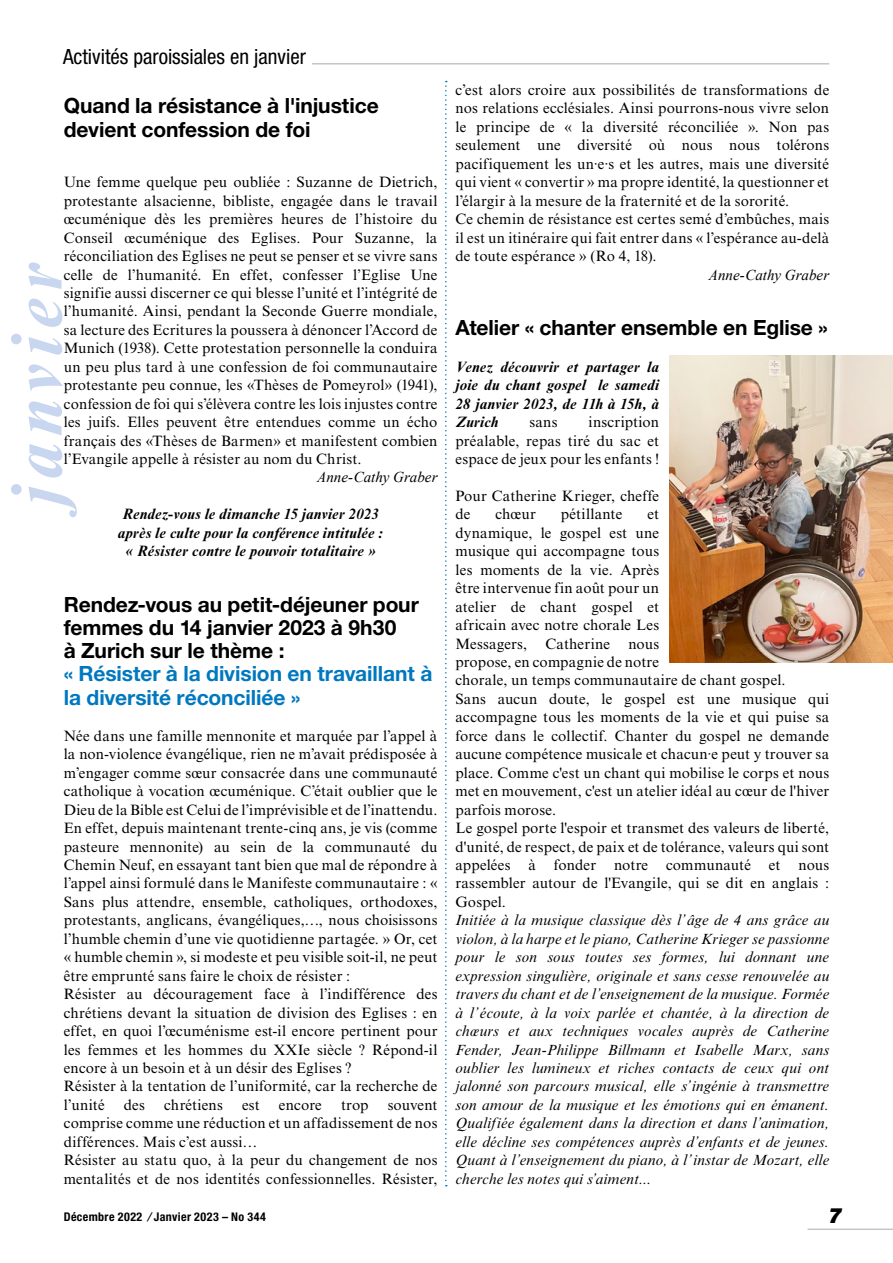
<style>
.page{position:relative;width:893px;height:1263px;background:#fff}
.page>*{position:absolute;margin:0;border:0;box-sizing:border-box;transform-origin:0 0}
.t1{font:italic 700 72px "Times NRMT Pro";letter-spacing:.1em;color:#c8d6ef}
.t2{font:700 21px/23.2px "Helvetica Neue LT Pro";letter-spacing:-.005em;color:#000}
.t3{font:700 21px/23.2px "Helvetica Neue LT Pro";letter-spacing:-.005em;color:#0078bf}
.t4{font:condensed 21px "Helvetica Neue LT Pro";color:#000}
.t5{font:italic 900 21px "Helvetica Neue LT Pro";color:#000}
.t6{font:15px/18.5px "Times NRMT Pro";letter-spacing:.01em;color:#000}
.t7{font:italic 15px/18.5px "Times NRMT Pro";letter-spacing:.01em;color:#000;text-align:justify}
.t8{font:italic 700 15px/18.5px "Times NRMT Pro";letter-spacing:.01em;color:#000;text-align:center}
.t9{font:italic 15px "Times New Roman";color:#000}
.t10{font:700 condensed 12px "Helvetica Neue LT Pro";letter-spacing:.03em;color:#000}
</style>
<div class="page">
<hr style="left:808px;top:1228px;width:85px;height:2px;background:#c6c6c6">
<hr style="left:312px;top:63px;width:517px;height:2px;background:#c6c6c6">
<svg style="left:445px;top:81px;width:2px;height:1105px"></svg>
<img style="left:670px;top:356px;width:223px;height:306px">
<h2 class="t4" style="left:63px;top:45px;width:244px">Activités paroissiales en janvier</h2>
<h2 class="t2" style="left:64px;top:94px;width:317px">Quand la résistance à l'injustice devient confession de foi</h2>
<p class="t6" style="left:64px;top:174px;width:375px;text-align:justify">Une femme quelque peu oubliée : Suzanne de Dietrich, protestante alsacienne, bibliste, engagée dans le travail œcuménique dès les premières heures de l’histoire du Conseil œcuménique des Eglises. Pour Suzanne, la réconciliation des Eglises ne peut se penser et se vivre sans celle de l’humanité. En effet, confesser l’Eglise Une signifie aussi discerner ce qui blesse l’unité et l’intégrité de l’humanité. Ainsi, pendant la Seconde Guerre mondiale, sa lecture des Ecritures la poussera à dénoncer l’Accord de Munich (1938). Cette protestation personnelle la conduira un peu plus tard à une confession de foi communautaire protestante peu connue, les «Thèses de Pomeyrol» (1941), confession de foi qui s’élèvera contre les lois injustes contre les juifs. Elles peuvent être entendues comme un écho français des «Thèses de Barmen» et manifestent combien l’Evangile appelle à résister au nom du Christ.</p>
<p class="t9" style="left:317px;top:467px;width:122px">Anne-Cathy Graber</p>
<p class="t8" style="left:118px;top:506px;width:267px">Rendez-vous le dimanche 15 janvier 2023 après le culte pour la conférence intitulée : « Résister contre le pouvoir totalitaire »</p>
<h2 class="t2" style="left:64px;top:592px;width:357px">Rendez-vous au petit-déjeuner pour femmes du 14 janvier 2023 à 9h30<br>à Zurich sur le thème :</h2>
<h2 class="t3" style="left:64px;top:662px;width:370px">« Résister à la division en travaillant à la diversité réconciliée »</h2>
<p class="t6" style="left:64px;top:727px;width:375px">Née dans une famille mennonite et marquée par l’appel à la non-violence évangélique, rien ne m’avait prédisposée à m’engager comme sœur consacrée dans une communauté catholique à vocation œcuménique. C’était oublier que le Dieu de la Bible est Celui de l’imprévisible et de l’inattendu.<br>En effet, depuis maintenant trente-cinq ans, je vis (comme pasteure mennonite) au sein de la communauté du Chemin Neuf, en essayant tant bien que mal de répondre à l’appel ainsi formulé dans le Manifeste communautaire : « Sans plus attendre, ensemble, catholiques, orthodoxes, protestants, anglicans, évangéliques,…, nous choisissons l’humble chemin d’une vie quotidienne partagée. » Or, cet « humble chemin », si modeste et peu visible soit-il, ne peut être emprunté sans faire le choix de résister :<br>Résister au découragement face à l’indifférence des chrétiens devant la situation de division des Eglises : en effet, en quoi l’œcuménisme est-il encore pertinent pour les femmes et les hommes du XXIe siècle ? Répond-il encore à un besoin et à un désir des Eglises ?<br>Résister à la tentation de l’uniformité, car la recherche de l’unité</p>
<h1 class="t1" style="left:-6px;top:506px;width:245px;rotate:-90deg">janvier</h1>
<p class="t6" style="left:124px;top:1096px;width:23px">des</p>
<p class="t6" style="left:164px;top:1096px;width:60px">chrétiens</p>
<p class="t6" style="left:242px;top:1096px;width:19px">est</p>
<p class="t6" style="left:279px;top:1096px;width:44px">encore</p>
<p class="t6" style="left:341px;top:1096px;width:29px">trop</p>
<p class="t6" style="left:64px;top:1096px;width:375px;text-indent:324px">souvent comprise comme une réduction et un affadissement de nos différences. Mais c’est aussi…<br>Résister au statu quo, à la peur du changement de nos mentalités et de nos identités confessionnelles. Résister,</p>
<p class="t6" style="left:455px;top:82px;width:375px">c’est alors croire aux possibilités de transformations de nos relations ecclésiales. Ainsi pourrons-nous vivre selon le principe de « la diversité réconciliée ». Non pas seulement une diversité où nous nous tolérons pacifiquement les un·e·s et les autres, mais une diversité qui vient « convertir » ma propre identité, la questionner et l’élargir à la mesure de la fraternité et de la sororité.<br>Ce chemin de résistance est certes semé d’embûches, mais il est un itinéraire qui fait entrer dans « l’espérance au-delà de toute espérance » (Ro 4, 18).</p>
<p class="t9" style="left:709px;top:264px;width:122px">Anne-Cathy Graber</p>
<h2 class="t2" style="left:455px;top:315px;width:374px">Atelier « chanter ensemble en Eglise »</h2>
<p class="t8" style="left:455px;top:358px;width:205px;text-align:justify">Venez découvrir et partager la joie du chant gospel le samedi 28 janvier 2023, de 11h à 15h, à Zurich</p>
<p class="t6" style="left:455px;top:414px;width:205px;text-align:justify;text-indent:133px">inscription préalable, repas tiré du sac et espace de jeux pour les enfants !</p>
<p class="t6" style="left:455px;top:487px;width:205px">Pour Catherine Krieger, cheffe de</p>
<p class="t6" style="left:529px;top:414px;width:30px">sans</p>
<p class="t6" style="left:496px;top:506px;width:42px">chœur</p>
<p class="t6" style="left:561px;top:506px;width:63px">pétillante</p>
<p class="t6" style="left:455px;top:506px;width:375px;text-indent:192px">et<br>dynamique, le gospel est une<br>musique qui accompagne tous<br>les moments de la vie. Après<br>être intervenue fin août pour un<br>atelier de chant gospel et<br>africain avec notre chorale Les<br>Messagers, Catherine nous<br>propose, en compagnie de notre<br>chorale, un temps communautaire de chant gospel.<br>Sans aucun doute, le gospel est une musique qui accompagne tous les moments de la vie et qui puise sa force dans le collectif. Chanter du gospel ne demande aucune compétence musicale et chacun·e peut y trouver sa place. Comme c'est un chant qui mobilise le corps et nous met en mouvement, c'est un atelier idéal au cœur de l'hiver parfois morose.<br>Le gospel porte l'espoir et transmet des valeurs de liberté, d'unité, de respect, de paix et de tolérance, valeurs qui sont appelées à fonder notre communauté et nous rassembler autour de l'Evangile, qui se dit en anglais :<br>Gospel.</p>
<p class="t7" style="left:455px;top:912px;width:375px">Initiée à la musique classique dès l’âge de 4 ans grâce au violon, à la harpe et le piano, Catherine Krieger se passionne pour le son sous toutes ses formes, lui donnant une expression singulière, originale et sans cesse renouvelée au travers du chant et de l’enseignement de la musique. Formée à l’écoute, à la voix parlée et chantée, à la direction de chœurs et aux techniques vocales auprès de Catherine Fender, Jean-Philippe Billmann et Isabelle Marx, sans oublier les lumineux et riches contacts de ceux qui ont jalonné son parcours musical, elle s’ingénie à transmettre son amour de la musique et les émotions qui en émanent.<br>Qualifiée également dans la direction et dans l’animation, elle décline ses compétences auprès d’enfants et de jeunes.<br>Quant à l’enseignement du piano, à l’instar de Mozart, elle cherche les notes qui s’aiment...</p>
<p class="t10" style="left:64px;top:1209px;width:204px">Décembre 2022 ∕ Janvier 2023 – No 344</p>
<h2 class="t5" style="left:828px;top:1202px;width:16px">7</h2>
</div>
